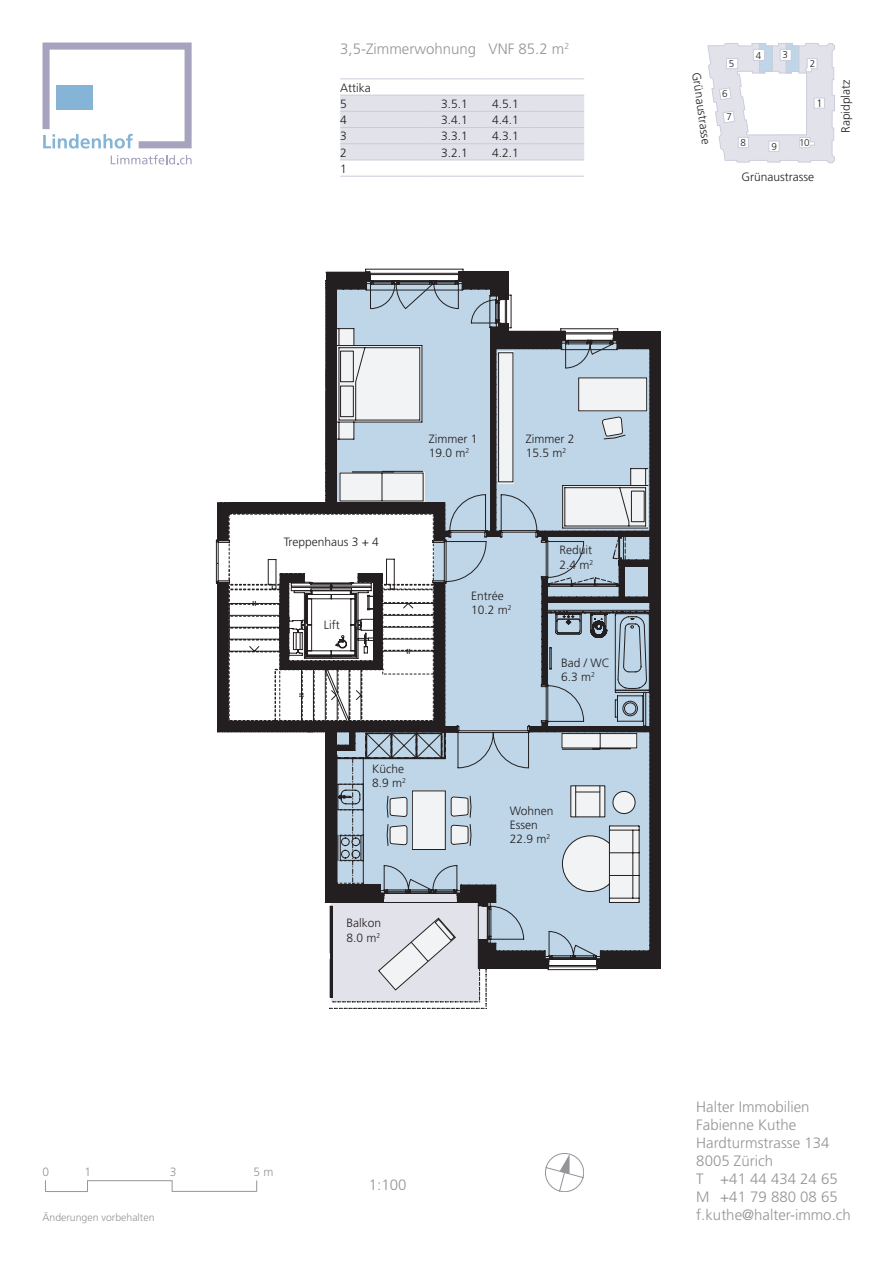
<style>
.page{position:relative;width:893px;height:1263px;background:#fff}
.page>*{position:absolute;margin:0;border:0;box-sizing:border-box;transform-origin:0 0}
.t1{font:300 15px/18px "Frutiger";color:#939598}
.t2{font:300 12px/14.4px "Frutiger";color:#231f20}
.t3{font:300 12px "Frutiger";color:#939598}
.t4{font:300 10.8px "Frutiger";color:#231f20}
.t5{font:300 10.5px "Frutiger";color:#939598}
.t6{font:300 9.9px "Frutiger";color:#231f20}
</style>
<div class="page">
<svg style="left:545px;top:1153px;width:39px;height:39px"></svg>
<hr style="left:45px;top:1191px;width:43px;height:1px;background:#939598">
<hr style="left:87px;top:1180px;width:85px;height:1px;background:#939598">
<hr style="left:172px;top:1191px;width:85px;height:1px;background:#939598">
<svg style="left:43px;top:43px;width:149px;height:106px"></svg>
<svg style="left:111px;top:155px;width:81px;height:9px"></svg>
<div style="left:56px;top:85px;width:37px;height:25px;background:#85b4d6"></div>
<svg style="left:707px;top:43px;width:128px;height:120px"></svg>
<div style="left:217px;top:582px;width:11px;height:150px;background:#231f20"></div>
<div style="left:218px;top:503px;width:10px;height:38px;background:#231f20"></div>
<svg style="left:229px;top:269px;width:432px;height:740px"></svg>
<div style="left:340px;top:96px;width:244px;height:64px;background:#e2e2eb"></div>
<hr style="left:340px;top:79px;width:91px;height:1px;background:#cbcada">
<hr style="left:431px;top:79px;width:51px;height:1px;background:#cbcada">
<hr style="left:482px;top:79px;width:51px;height:1px;background:#cbcada">
<hr style="left:533px;top:79px;width:51px;height:1px;background:#cbcada">
<hr style="left:340px;top:95px;width:91px;height:1px;background:#cbcada">
<hr style="left:431px;top:95px;width:51px;height:1px;background:#cbcada">
<hr style="left:482px;top:95px;width:51px;height:1px;background:#cbcada">
<hr style="left:533px;top:95px;width:51px;height:1px;background:#cbcada">
<hr style="left:340px;top:111px;width:91px;height:1px;background:#cbcada">
<hr style="left:431px;top:111px;width:51px;height:1px;background:#cbcada">
<hr style="left:482px;top:111px;width:51px;height:1px;background:#cbcada">
<hr style="left:533px;top:111px;width:51px;height:1px;background:#cbcada">
<hr style="left:340px;top:127px;width:91px;height:1px;background:#cbcada">
<hr style="left:431px;top:127px;width:51px;height:1px;background:#cbcada">
<hr style="left:482px;top:127px;width:51px;height:1px;background:#cbcada">
<hr style="left:533px;top:127px;width:51px;height:1px;background:#cbcada">
<hr style="left:340px;top:143px;width:91px;height:1px;background:#cbcada">
<hr style="left:431px;top:143px;width:51px;height:1px;background:#cbcada">
<hr style="left:482px;top:143px;width:51px;height:1px;background:#cbcada">
<hr style="left:533px;top:143px;width:51px;height:1px;background:#cbcada">
<hr style="left:340px;top:160px;width:91px;height:1px;background:#cbcada">
<hr style="left:431px;top:160px;width:51px;height:1px;background:#cbcada">
<hr style="left:482px;top:160px;width:51px;height:1px;background:#cbcada">
<hr style="left:533px;top:160px;width:51px;height:1px;background:#cbcada">
<hr style="left:340px;top:176px;width:91px;height:1px;background:#cbcada">
<hr style="left:431px;top:176px;width:51px;height:1px;background:#cbcada">
<hr style="left:482px;top:176px;width:51px;height:1px;background:#cbcada">
<hr style="left:533px;top:176px;width:51px;height:1px;background:#cbcada">
<p class="t1" style="left:340px;top:40px;width:231px">3,5-Zimmerwohnung VNF 85.2 m<sup>2</sup></p>
<p class="t6" style="left:729px;top:58px;width:7px">5</p>
<p class="t6" style="left:756px;top:50px;width:7px">4</p>
<p class="t6" style="left:783px;top:49px;width:7px">3</p>
<p class="t6" style="left:810px;top:58px;width:7px">2</p>
<p class="t2" style="left:340px;top:79px;width:32px;line-height:16.2px">Attika<br>5</p>
<p class="t2" style="left:441px;top:97px;width:28px">3.5.1</p>
<p class="t2" style="left:492px;top:97px;width:28px">4.5.1</p>
<p class="t2" style="left:340px;top:113px;width:8px">4</p>
<p class="t2" style="left:441px;top:113px;width:28px">3.4.1</p>
<p class="t2" style="left:492px;top:113px;width:28px">4.4.1</p>
<p class="t2" style="left:340px;top:129px;width:8px">3</p>
<p class="t2" style="left:441px;top:129px;width:28px">3.3.1</p>
<p class="t2" style="left:492px;top:129px;width:28px">4.3.1</p>
<p class="t2" style="left:340px;top:145px;width:8px">2</p>
<p class="t2" style="left:441px;top:145px;width:28px">3.2.1</p>
<p class="t2" style="left:492px;top:145px;width:28px">4.2.1</p>
<p class="t2" style="left:340px;top:161px;width:8px">1</p>
<p class="t2" style="left:704px;top:71px;width:74px;rotate:82deg">Grünaustrasse</p>
<p class="t6" style="left:722px;top:88px;width:7px">6</p>
<p class="t6" style="left:727px;top:111px;width:7px">7</p>
<p class="t6" style="left:740px;top:137px;width:7px">8</p>
<p class="t6" style="left:771px;top:141px;width:7px">9</p>
<p class="t4" style="left:816px;top:97px;width:8px">1</p>
<p class="t6" style="left:799px;top:137px;width:12px">10</p>
<p class="t2" style="left:742px;top:169px;width:74px">Grünaustrasse</p>
<p class="t2" style="left:838px;top:133px;width:55px;rotate:-90deg">Rapidplatz</p>
<p class="t2" style="left:284px;top:534px;width:97px">Treppenhaus 3 + 4</p>
<p class="t2" style="left:324px;top:618px;width:17px">Lift</p>
<p class="t2" style="left:429px;top:431px;width:50px">Zimmer 1<br>19.0 m<sup>2</sup></p>
<p class="t2" style="left:526px;top:431px;width:50px">Zimmer 2<br>15.5 m<sup>2</sup></p>
<p class="t2" style="left:471px;top:588px;width:42px">Entrée<br>10.2 m<sup>2</sup></p>
<p class="t2" style="left:559px;top:543px;width:35px">Reduit<br>2.4 m<sup>2</sup></p>
<p class="t2" style="left:561px;top:655px;width:50px">Bad / WC<br>6.3 m<sup>2</sup></p>
<p class="t2" style="left:372px;top:761px;width:35px">Küche<br>8.9 m<sup>2</sup></p>
<p class="t2" style="left:346px;top:916px;width:36px">Balkon<br>8.0 m<sup>2</sup></p>
<p class="t2" style="left:510px;top:803px;width:45px">Wohnen<br>Essen<br>22.9 m<sup>2</sup></p>
<p class="t3" style="left:43px;top:1165px;width:8px">0</p>
<p class="t3" style="left:84px;top:1165px;width:8px">1</p>
<p class="t3" style="left:170px;top:1165px;width:8px">3</p>
<p class="t3" style="left:253px;top:1165px;width:22px">5 m</p>
<p class="t5" style="left:43px;top:1211px;width:114px">Änderungen vorbehalten</p>
<p class="t1" style="left:369px;top:1176px;width:39px">1:100</p>
<p class="t1" style="left:696px;top:1098px;width:156px">Halter Immobilien<br>Fabienne Kuthe<br>Hardturmstrasse 134<br>8005 Zürich<br>T +41 44 434 24 65<br>M +41 79 880 08 65 f.kuthe@halter-immo.ch</p>
</div>
